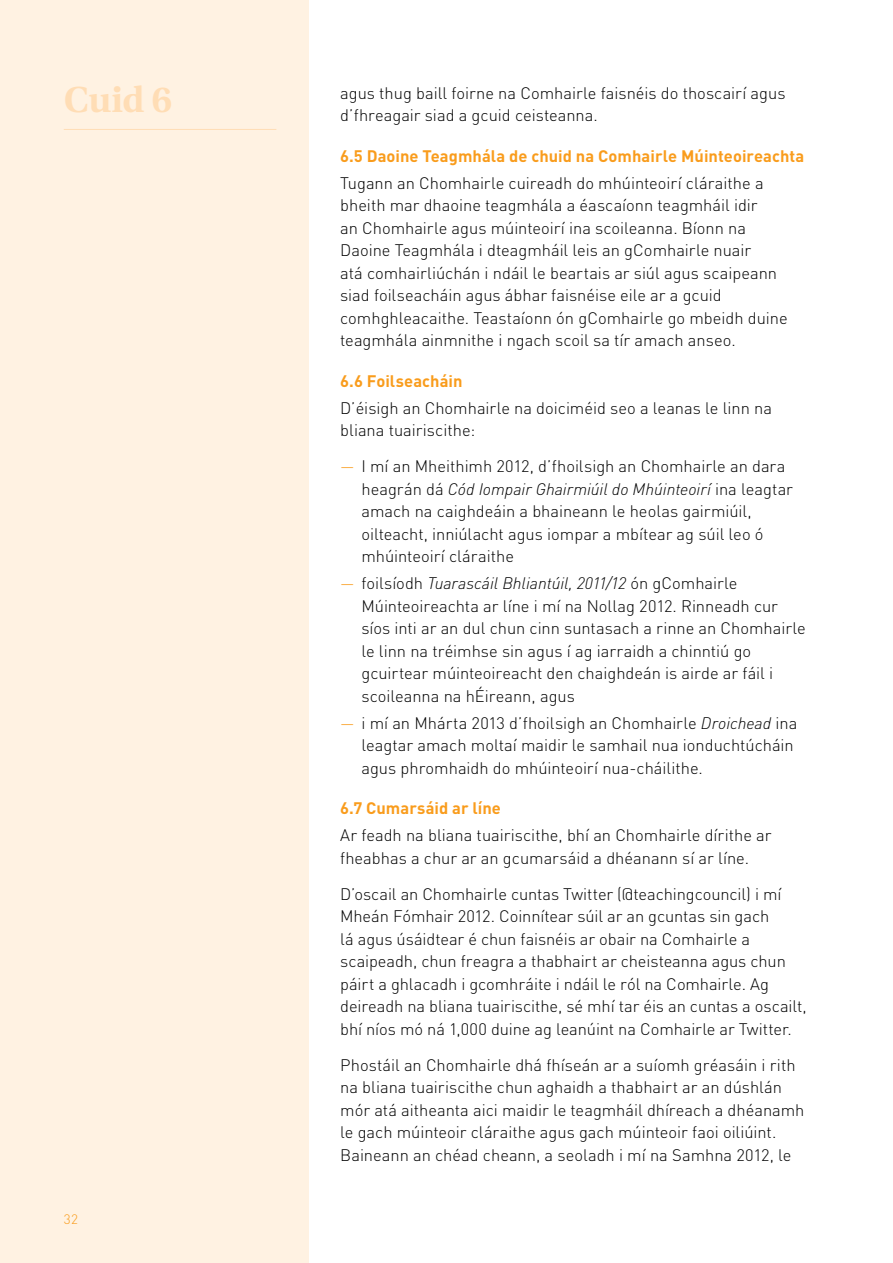
<style>
.page{position:relative;width:893px;height:1263px;background:#fff}
.page>*{position:absolute;margin:0;border:0;box-sizing:border-box;transform-origin:0 0}
.t1{font:700 36px "Utopia";color:#ffddb5}
.t2{font:300 16.5px/22.5px "DIN";color:#000}
.t3{font:700 16.5px "DIN";letter-spacing:.005em;color:#f99c1c}
.t4{font:300 13.5px "DIN";color:#f99c1c}
.s1{color:#f99c1c}
.s2{font-style:italic}
</style>
<div class="page">
<div style="left:0;top:0;width:308px;height:1263px;background:#fff2e2"></div>
<hr style="left:64px;top:129px;width:212px;height:1px;background:#ffddb5">
<h1 class="t1" style="left:64px;top:79px;width:110px">Cuid 6</h1>
<p class="t2" style="left:340px;top:81px;width:447px">agus thug baill foirne na Comhairle faisnéis do thoscairí agus d’fhreagair siad a gcuid ceisteanna.</p>
<p class="t3" style="left:340px;top:145px;width:466px">6.5 Daoine Teagmhála de chuid na Comhairle Múinteoireachta</p>
<p class="t2" style="left:340px;top:171px;width:449px">Tugann an Chomhairle cuireadh do mhúinteoirí cláraithe a bheith mar dhaoine teagmhála a éascaíonn teagmháil idir<br>an Chomhairle agus múinteoirí ina scoileanna. Bíonn na Daoine Teagmhála i dteagmháil leis an gComhairle nuair<br>atá comhairliúchán i ndáil le beartais ar siúl agus scaipeann siad foilseacháin agus ábhar faisnéise eile ar a gcuid comhghleacaithe. Teastaíonn ón gComhairle go mbeidh duine teagmhála ainmnithe i ngach scoil sa tír amach anseo.</p>
<p class="t3" style="left:340px;top:370px;width:124px">6.6 Foilseacháin</p>
<p class="t2" style="left:340px;top:396px;width:433px">D’éisigh an Chomhairle na doiciméid seo a leanas le linn na bliana tuairiscithe:</p>
<p class="t2" style="left:361px;top:455px;width:433px;text-indent:-21px"><span class="s1">—</span> I mí an Mheithimh 2012, d’fhoilsigh an Chomhairle an dara heagrán dá <span class="s2">Cód Iompair Ghairmiúil do Mhúinteoirí</span> ina leagtar amach na caighdeáin a bhaineann le heolas gairmiúil, oilteacht, inniúlacht agus iompar a mbítear ag súil leo ó mhúinteoirí cláraithe</p>
<p class="t2" style="left:361px;top:572px;width:446px;text-indent:-21px"><span class="s1">—</span> foilsíodh <span class="s2">Tuarascáil Bhliantúil, 2011/12</span> ón gComhairle Múinteoireachta ar líne i mí na Nollag 2012. Rinneadh cur síos inti ar an dul chun cinn suntasach a rinne an Chomhairle le linn na tréimhse sin agus í ag iarraidh a chinntiú go gcuirtear múinteoireacht den chaighdeán is airde ar fáil i scoileanna na hÉireann, agus</p>
<p class="t2" style="left:361px;top:711px;width:437px;text-indent:-21px"><span class="s1">—</span> i mí an Mhárta 2013 d’fhoilsigh an Chomhairle <span class="s2">Droichead</span> ina leagtar amach moltaí maidir le samhail nua ionduchtúcháin agus phromhaidh do mhúinteoirí nua-cháilithe.</p>
<p class="t3" style="left:340px;top:797px;width:162px">6.7 Cumarsáid ar líne</p>
<p class="t2" style="left:340px;top:824px;width:433px">Ar feadh na bliana tuairiscithe, bhí an Chomhairle dírithe ar fheabhas a chur ar an gcumarsáid a dhéanann sí ar líne.</p>
<p class="t2" style="left:340px;top:882px;width:468px">D’oscail an Chomhairle cuntas Twitter (@teachingcouncil) i mí Mheán Fómhair 2012. Coinnítear súil ar an gcuntas sin gach<br>lá agus úsáidtear é chun faisnéis ar obair na Comhairle a scaipeadh, chun freagra a thabhairt ar cheisteanna agus chun páirt a ghlacadh i gcomhráite i ndáil le ról na Comhairle. Ag deireadh na bliana tuairiscithe, sé mhí tar éis an cuntas a oscailt, bhí níos mó ná 1,000 duine ag leanúint na Comhairle ar Twitter.</p>
<p class="t2" style="left:340px;top:1053px;width:466px">Phostáil an Chomhairle dhá fhíseán ar a suíomh gréasáin i rith na bliana tuairiscithe chun aghaidh a thabhairt ar an dúshlán mór atá aitheanta aici maidir le teagmháil dhíreach a dhéanamh le gach múinteoir cláraithe agus gach múinteoir faoi oiliúint.<br>Baineann an chéad cheann, a seoladh i mí na Samhna 2012, le</p>
<p class="t4" style="left:64px;top:1210px;width:16px">32</p>
</div>
